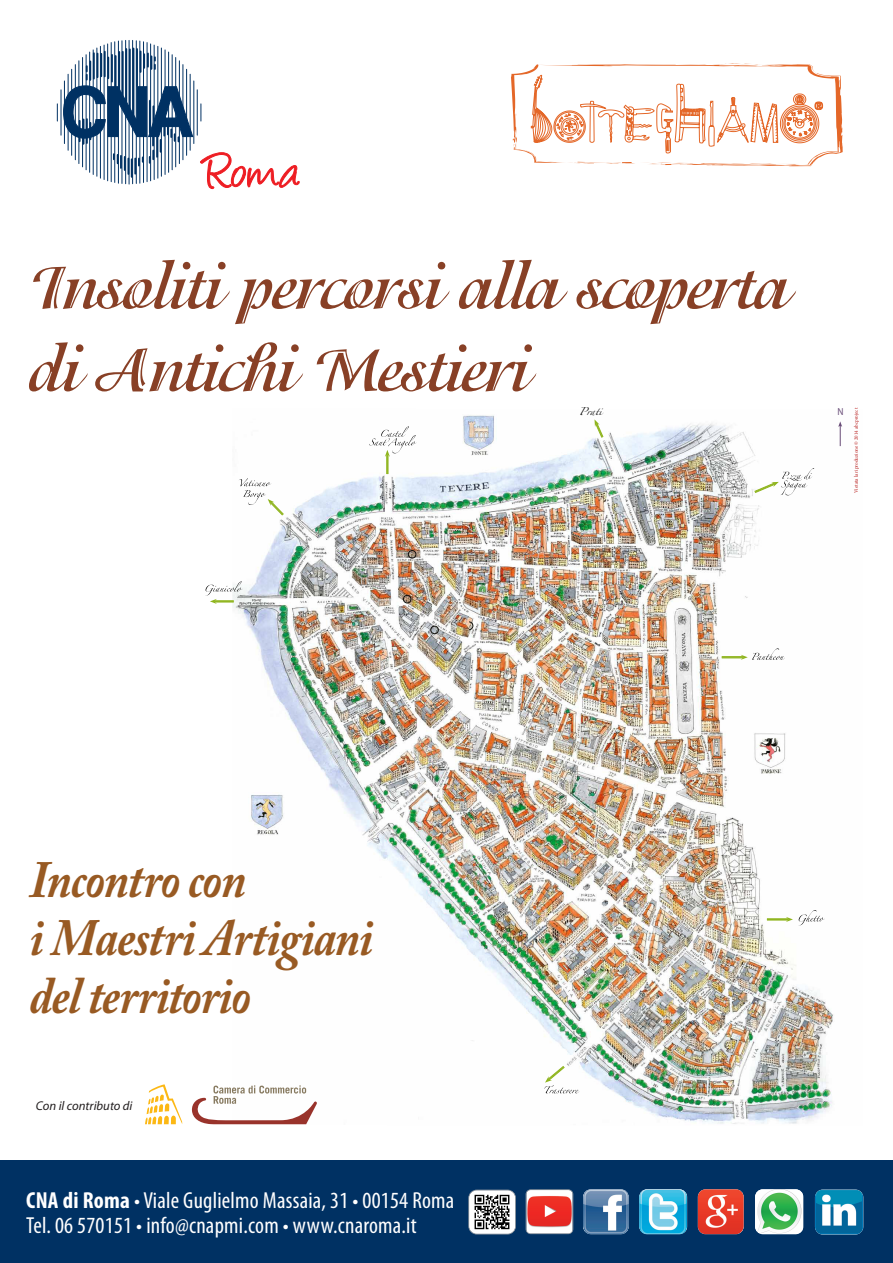
<style>
.page{position:relative;width:893px;height:1263px;background:#fff}
.page>*{position:absolute;margin:0;border:0;box-sizing:border-box;transform-origin:0 0}
.t1{font:700 66px/82.5px "Isadora";letter-spacing:-.02em;color:#884026}
.t2{font:italic 700 52.05px/57.8px "Adobe Caslon Pro";letter-spacing:-.02em;color:#985a23;scale:.9 1}
.t3{font:condensed 23.25px/25.3px "Myriad Pro";letter-spacing:.01em;color:#fff}
.t4{font:italic 12.75px "Myriad Pro";color:#231f20}
.t5{font:10.2px "Tw Cen MT Regular+IIJLQQ";color:#6a4e79;scale:.91 1}
.t6{font:7.2px "Zapfino+T42+EWLCPM";color:#000}
.t7{font:5.1px "Minion Pro Regular+AVREFO";color:#b71918}
.s1{font-weight:700}
</style>
<div class="page">
<div style="left:0;top:1161px;width:893px;height:102px;background:#003163"></div>
<svg style="left:52px;top:35px;width:154px;height:154px"></svg>
<svg style="left:201px;top:104px;width:1px;height:17px"></svg>
<hr style="left:89px;top:52px;width:1px;height:120px;background:#003163">
<hr style="left:93px;top:50px;width:1px;height:124px;background:#003163">
<hr style="left:97px;top:48px;width:1px;height:128px;background:#003163">
<hr style="left:100px;top:46px;width:1px;height:132px;background:#003163">
<hr style="left:104px;top:45px;width:1px;height:135px;background:#003163">
<hr style="left:107px;top:44px;width:1px;height:137px;background:#003163">
<hr style="left:111px;top:43px;width:1px;height:139px;background:#003163">
<hr style="left:114px;top:42px;width:1px;height:140px;background:#003163">
<hr style="left:118px;top:41px;width:1px;height:142px;background:#003163">
<hr style="left:122px;top:41px;width:1px;height:142px;background:#003163">
<hr style="left:125px;top:40px;width:1px;height:144px;background:#003163">
<hr style="left:129px;top:40px;width:1px;height:144px;background:#003163">
<hr style="left:197px;top:90px;width:1px;height:45px;background:#003163">
<hr style="left:194px;top:81px;width:1px;height:63px;background:#003163">
<hr style="left:168px;top:52px;width:1px;height:120px;background:#003163">
<hr style="left:165px;top:50px;width:1px;height:124px;background:#003163">
<hr style="left:161px;top:48px;width:1px;height:128px;background:#003163">
<hr style="left:158px;top:46px;width:1px;height:132px;background:#003163">
<hr style="left:154px;top:45px;width:1px;height:135px;background:#003163">
<hr style="left:150px;top:44px;width:1px;height:137px;background:#003163">
<hr style="left:147px;top:43px;width:1px;height:139px;background:#003163">
<hr style="left:143px;top:42px;width:1px;height:140px;background:#003163">
<hr style="left:140px;top:41px;width:1px;height:142px;background:#003163">
<hr style="left:136px;top:41px;width:1px;height:142px;background:#003163">
<hr style="left:132px;top:40px;width:1px;height:144px;background:#003163">
<hr style="left:104px;top:52px;width:2px;height:24px;background:#003163">
<hr style="left:118px;top:52px;width:2px;height:38px;background:#003163">
<hr style="left:122px;top:52px;width:2px;height:44px;background:#003163">
<hr style="left:125px;top:49px;width:2px;height:55px;background:#003163">
<hr style="left:129px;top:49px;width:2px;height:63px;background:#003163">
<hr style="left:133px;top:49px;width:1px;height:68px;background:#003163">
<hr style="left:140px;top:51px;width:2px;height:21px;background:#003163">
<hr style="left:136px;top:49px;width:2px;height:37px;background:#003163">
<svg style="left:57px;top:53px;width:137px;height:124px"></svg>
<svg style="left:200px;top:152px;width:100px;height:38px"></svg>
<img style="left:528px;top:1190px;width:43px;height:43px;border-radius:4px">
<div style="left:526px;top:1189px;width:47px;height:45px;border:2px solid #a1a3a6;border-radius:5px"></div>
<img style="left:470px;top:1190px;width:45px;height:44px;border-radius:8px">
<div style="left:468px;top:1190px;width:48px;height:44px;border:2px solid #a1a3a6;border-radius:8px"></div>
<img style="left:583px;top:1189px;width:46px;height:45px;border-radius:8px">
<img style="left:639px;top:1189px;width:48px;height:45px;border-radius:8px">
<svg style="left:698px;top:1189px;width:46px;height:45px"></svg>
<img style="left:698px;top:1189px;width:45px;height:45px;border-radius:8px">
<svg style="left:755px;top:1189px;width:48px;height:45px"></svg>
<img style="left:756px;top:1189px;width:47px;height:45px;border-radius:8px">
<img style="left:815px;top:1190px;width:48px;height:44px;border-radius:8px">
<svg style="left:511px;top:63px;width:332px;height:103px"></svg>
<img style="left:232px;top:423px;width:609px;height:702px">
<svg style="left:767px;top:917px;width:26px;height:5px"></svg>
<svg style="left:516px;top:687px;width:8px;height:4px"></svg>
<svg style="left:799px;top:910px;width:26px;height:15px"></svg>
<svg style="left:206px;top:581px;width:36px;height:23px"></svg>
<svg style="left:369px;top:426px;width:47px;height:48px"></svg>
<svg style="left:722px;top:648px;width:63px;height:12px"></svg>
<svg style="left:754px;top:468px;width:60px;height:27px"></svg>
<svg style="left:544px;top:1066px;width:35px;height:27px"></svg>
<svg style="left:239px;top:478px;width:45px;height:37px"></svg>
<svg style="left:594px;top:419px;width:9px;height:19px"></svg>
<img style="left:463px;top:415px;width:33px;height:41px">
<img style="left:249px;top:792px;width:36px;height:43px">
<img style="left:750px;top:732px;width:39px;height:44px">
<svg style="left:838px;top:421px;width:4px;height:25px"></svg>
<div style="left:408px;top:550px;width:8px;height:8px;border:1px solid #12110c;border-radius:50%"></div>
<div style="left:403px;top:595px;width:8px;height:8px;border:1px solid #12110c;border-radius:50%"></div>
<svg style="left:469px;top:622px;width:4px;height:8px"></svg>
<div style="left:431px;top:626px;width:7px;height:8px;border:1px solid #12110c;border-radius:50%"></div>
<svg style="left:191px;top:1085px;width:126px;height:39px"></svg>
<svg style="left:145px;top:1084px;width:37px;height:40px"></svg>
<h1 class="t1" style="left:30px;top:251px;width:761px">Insoliti percorsi alla scoperta di Antichi Mestieri</h1>
<p class="t6" style="left:579px;top:408px;width:24px">Prati</p>
<p class="t7" style="left:854px;top:493px;width:87px;rotate:-90deg">Vietata la riproduzione © 2014 abcproject</p>
<p class="t5" style="left:837px;top:408px;width:8px">N</p>
<h2 class="t2" style="left:30px;top:859px;width:383px">Incontro con<br>i Maestri Artigiani del territorio</h2>
<p class="t4" style="left:36px;top:1101px;width:98px">Con il contributo di</p>
<p class="t3" style="left:26px;top:1189px;width:429px"><span class="s1">CNA di Roma</span> • Viale Guglielmo Massaia, 31 • 00154 Roma<br>Tel. 06 570151 • info@cnapmi.com • www.cnaroma.it</p>
</div>
